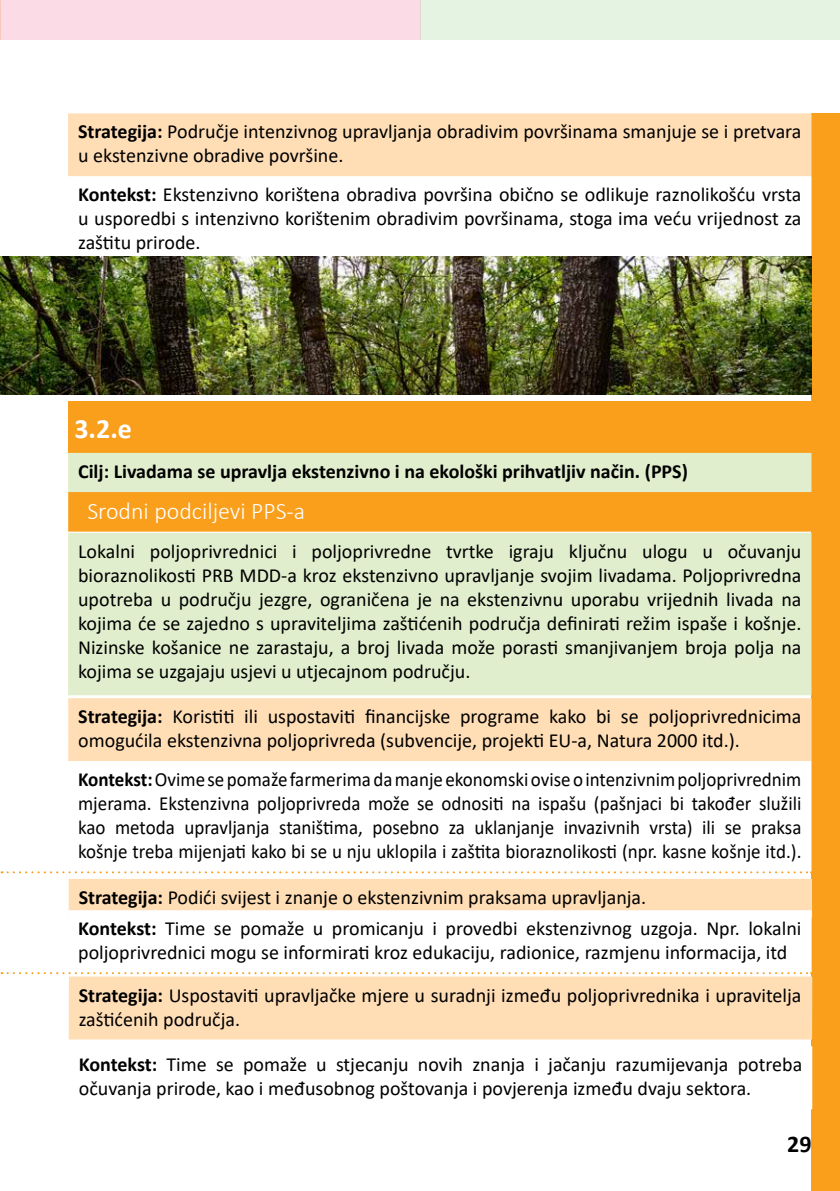
<style>
.page{position:relative;width:840px;height:1191px;background:#fff}
.page>*{position:absolute;margin:0;border:0;box-sizing:border-box;transform-origin:0 0}
.t1{font:700 28px "Calibri";color:#fff}
.t2{font:300 24px "Calibri";color:#fff}
.t3{font:700 24px "Calibri";color:#000}
.t4{font:20px/24px "Calibri";color:#000}
.t5{font:20px/24px "Calibri";color:#000;text-align:justify;scale:.95 1}
.t6{font:700 20px "Calibri";color:#000}
.s1{font-weight:700}
</style>
<div class="page">
<div style="left:0;top:0;width:420px;height:40px;background:#fbdbe6"></div>
<div style="left:420px;top:0;width:419px;height:40px;background:#e4f3e2"></div>
<div style="left:811px;top:113px;width:28px;height:1078px;background:#f99f1c"></div>
<div style="left:73px;top:118px;width:733px;height:53px;background:#ffdeb6"></div>
<div style="left:68px;top:113px;width:743px;height:63px;border:10px solid #ffdeb6"></div>
<div style="left:68px;top:176px;width:743px;height:87px;border:10px solid #fff"></div>
<img style="left:0;top:257px;width:810px;height:138px">
<div style="left:68px;top:402px;width:743px;height:51px;background:#f99f1c"></div>
<div style="left:68px;top:492px;width:743px;height:39px;background:#f99f1c"></div>
<div style="left:73px;top:538px;width:733px;height:152px;background:#e1eecd"></div>
<div style="left:68px;top:533px;width:743px;height:162px;border:10px solid #e1eecd"></div>
<div style="left:73px;top:458px;width:733px;height:29px;background:#e1eecd"></div>
<div style="left:68px;top:453px;width:743px;height:39px;border:10px solid #e1eecd"></div>
<div style="left:73px;top:703px;width:733px;height:53px;background:#ffdeb6"></div>
<div style="left:68px;top:698px;width:743px;height:63px;border:10px solid #ffdeb6"></div>
<div style="left:74px;top:884px;width:732px;height:29px;background:#ffdeb6"></div>
<div style="left:69px;top:879px;width:742px;height:39px;border:10px solid #ffdeb6"></div>
<div style="left:68px;top:910px;width:743px;height:63px;border:10px solid #fff"></div>
<div style="left:74px;top:981px;width:732px;height:53px;background:#ffdeb6"></div>
<div style="left:69px;top:976px;width:742px;height:63px;border:10px solid #ffdeb6"></div>
<svg style="left:2px;top:871px;width:809px;height:2px"></svg>
<svg style="left:2px;top:972px;width:809px;height:2px"></svg>
<p class="t4" style="left:78px;top:119px;width:724px"><span class="s1">Strategija:</span> Područje intenzivnog upravljanja obradivim površinama smanjuje se i pretvara u ekstenzivne obradive površine.</p>
<p class="t4" style="left:78px;top:182px;width:724px;text-align:justify"><span class="s1">Kontekst:</span> Ekstenzivno korištena obradiva površina obično se odlikuje raznolikošću vrsta u usporedbi s intenzivno korištenim obradivim površinama, stoga ima veću vrijednost za zaštitu prirode.</p>
<h1 class="t1" style="left:74px;top:409px;width:59px">3.2.e</h1>
<p class="t6" style="left:78px;top:457px;width:611px">Cilj: Livadama se upravlja ekstenzivno i na ekološki prihvatljiv način. (PPS)</p>
<p class="t2" style="left:87px;top:496px;width:219px">Srodni podciljevi PPS-a</p>
<p class="t4" style="left:78px;top:539px;width:724px;text-align:justify">Lokalni poljoprivrednici i poljoprivredne tvrtke igraju ključnu ulogu u očuvanju bioraznolikosti PRB MDD-a kroz ekstenzivno upravljanje svojim livadama. Poljoprivredna upotreba u području jezgre, ograničena je na ekstenzivnu uporabu vrijednih livada na kojima će se zajedno s upraviteljima zaštićenih područja definirati režim ispaše i košnje.<br>Nizinske košanice ne zarastaju, a broj livada može porasti smanjivanjem broja polja na kojima se uzgajaju usjevi u utjecajnom području.</p>
<p class="t4" style="left:78px;top:704px;width:724px"><span class="s1">Strategija:</span> Koristiti ili uspostaviti financijske programe kako bi se poljoprivrednicima omogućila ekstenzivna poljoprivreda (subvencije, projekti EU-a, Natura 2000 itd.).</p>
<p class="t5" style="left:78px;top:767px;width:762px"><span class="s1">Kontekst:</span> Ovime se pomaže farmerima da manje ekonomski ovise o intenzivnim poljoprivrednim mjerama. Ekstenzivna poljoprivreda može se odnositi na ispašu (pašnjaci bi također služili kao metoda upravljanja staništima, posebno za uklanjanje invazivnih vrsta) ili se praksa košnje treba mijenjati kako bi se u nju uklopila i zaštita bioraznolikosti (npr. kasne košnje itd.).</p>
<p class="t4" style="left:78px;top:881px;width:724px;line-height:31.2px"><span class="s1">Strategija:</span> Podići svijest i znanje o ekstenzivnim praksama upravljanja.<br><span class="s1">Kontekst:</span> Time se pomaže u promicanju i provedbi ekstenzivnog uzgoja. Npr. lokalni</p>
<p class="t4" style="left:78px;top:931px;width:724px;line-height:42.4px">poljoprivrednici mogu se informirati kroz edukaciju, radionice, razmjenu informacija, itd<br><span class="s1">Strategija:</span> Uspostaviti upravljačke mjere u suradnji između poljoprivrednika i upravitelja</p>
<p class="t4" style="left:79px;top:1006px;width:163px">zaštićenih područja.</p>
<p class="t4" style="left:79px;top:1052px;width:724px"><span class="s1">Kontekst:</span> Time se pomaže u stjecanju novih znanja i jačanju razumijevanja potreba očuvanja prirode, kao i međusobnog poštovanja i povjerenja između dvaju sektora.</p>
<p class="t3" style="left:786px;top:1127px;width:26px">29</p>
</div>
